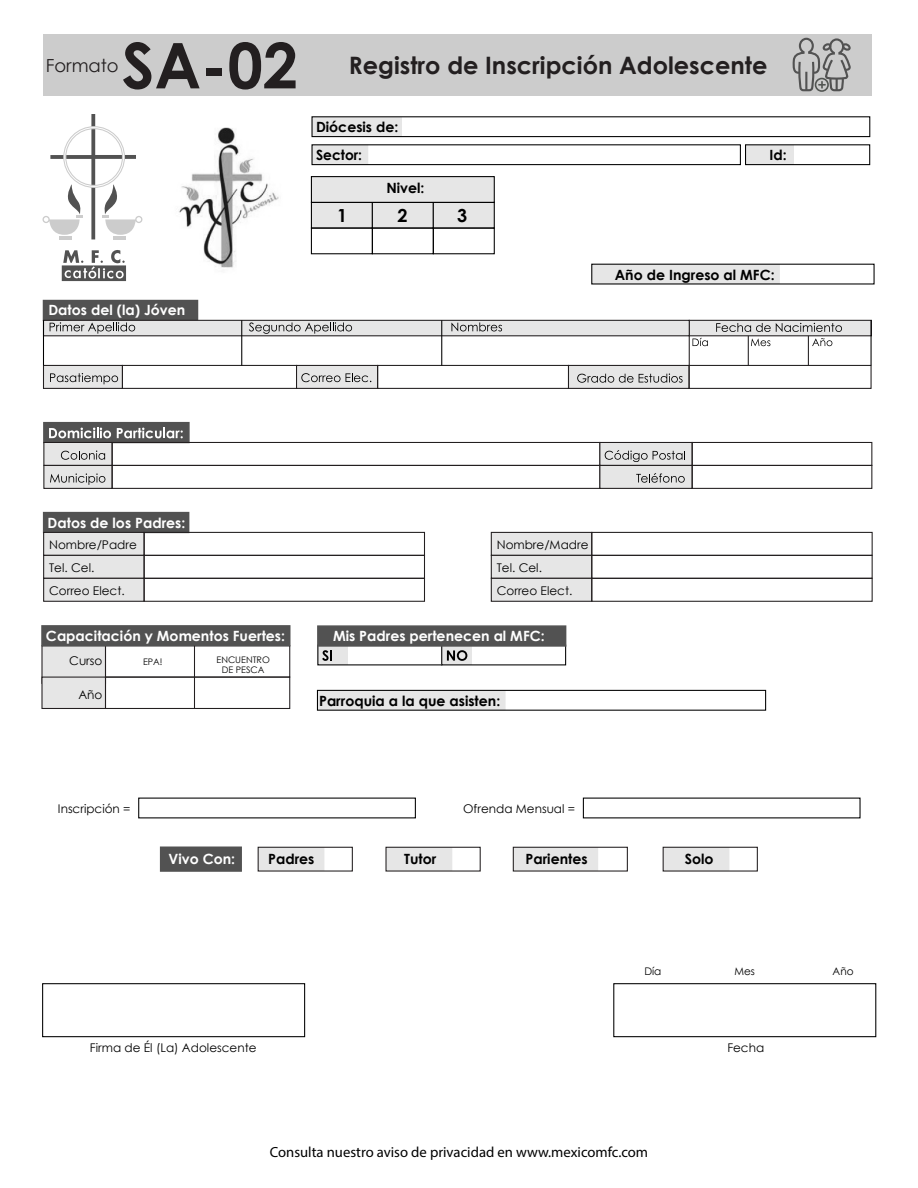
<style>
.page{position:relative;width:918px;height:1188px;background:#fff}
.page>*{position:absolute;margin:0;border:0;box-sizing:border-box;transform-origin:0 0}
.t1{font:700 63px "Century Gothic";color:#231f20}
.t2{font:700 24px "Century Gothic";color:#231f20}
.t3{font:18px "Century Gothic";color:#231f20}
.t4{font:700 18px "Century Gothic";color:#000}
.t5{font:14.7px "Myriad Pro";color:#000}
.t6{font:700 14.1px "Century Gothic";color:#fff}
.t7{font:700 14.1px/28px "Century Gothic";color:#000}
.t8{font:12px/23px "Century Gothic";color:#000}
.t9{font:10.5px "Century Gothic";color:#000}
.t10{font:9px/10.5px "Century Gothic";color:#000;text-align:center}
</style>
<div class="page">
<div style="left:44px;top:34px;width:828px;height:61px;background:#ccc"></div>
<hr style="left:59px;top:236px;width:13px;height:4px;background:#ccc">
<hr style="left:113px;top:236px;width:13px;height:4px;background:#ccc">
<svg style="left:42px;top:114px;width:100px;height:125px"></svg>
<svg style="left:62px;top:250px;width:64px;height:31px"></svg>
<img style="left:179px;top:127px;width:100px;height:141px">
<div style="left:312px;top:117px;width:90px;height:20px;background:#e6e6e6"></div>
<div style="left:311px;top:116px;width:559px;height:21px;border:1px solid #000"></div>
<div style="left:312px;top:145px;width:56px;height:20px;background:#e6e6e6"></div>
<div style="left:311px;top:144px;width:430px;height:21px;border:1px solid #000"></div>
<div style="left:592px;top:264px;width:188px;height:20px;background:#e6e6e6"></div>
<div style="left:311px;top:202px;width:61px;height:25px;background:#e6e6e6"></div>
<div style="left:372px;top:202px;width:61px;height:25px;background:#e6e6e6"></div>
<div style="left:433px;top:202px;width:61px;height:25px;background:#e6e6e6"></div>
<div style="left:433px;top:202px;width:62px;height:27px;border:1px solid #000"></div>
<div style="left:311px;top:228px;width:62px;height:26px;border:1px solid #000"></div>
<div style="left:372px;top:228px;width:62px;height:26px;border:1px solid #000"></div>
<div style="left:433px;top:228px;width:62px;height:26px;border:1px solid #000"></div>
<div style="left:311px;top:177px;width:183px;height:25px;background:#e6e6e6"></div>
<div style="left:311px;top:176px;width:184px;height:27px;border:1px solid #000"></div>
<div style="left:746px;top:145px;width:48px;height:20px;background:#e6e6e6"></div>
<div style="left:745px;top:144px;width:125px;height:21px;border:1px solid #000"></div>
<div style="left:43px;top:300px;width:155px;height:21px;background:#525252;border:2px solid #525252"></div>
<hr style="left:689px;top:320px;width:1px;height:45px;background:#231f20">
<div style="left:689px;top:320px;width:183px;height:16px;background:#e6e6e6;border:1px solid #231f20"></div>
<svg style="left:693px;top:338px;width:15px;height:8px"></svg>
<svg style="left:716px;top:323px;width:126px;height:42px"></svg>
<div style="left:43px;top:320px;width:647px;height:16px;background:#e6e6e6;border:1px solid #231f20"></div>
<div style="left:43px;top:365px;width:80px;height:24px;background:#e6e6e6;border:1px solid #231f20"></div>
<div style="left:122px;top:365px;width:175px;height:24px;border:1px solid #231f20"></div>
<svg style="left:50px;top:322px;width:85px;height:12px"></svg>
<div style="left:296px;top:365px;width:82px;height:24px;background:#e6e6e6;border:1px solid #231f20"></div>
<div style="left:377px;top:365px;width:192px;height:24px;border:1px solid #231f20"></div>
<div style="left:568px;top:365px;width:122px;height:24px;background:#e6e6e6;border:1px solid #231f20"></div>
<div style="left:689px;top:365px;width:183px;height:24px;border:1px solid #231f20"></div>
<svg style="left:577px;top:374px;width:106px;height:9px"></svg>
<svg style="left:50px;top:373px;width:68px;height:11px"></svg>
<svg style="left:301px;top:373px;width:70px;height:9px"></svg>
<svg style="left:249px;top:322px;width:103px;height:12px"></svg>
<svg style="left:451px;top:322px;width:51px;height:9px"></svg>
<hr style="left:241px;top:320px;width:1px;height:45px;background:#000">
<hr style="left:43px;top:320px;width:1px;height:45px;background:#000">
<hr style="left:871px;top:320px;width:1px;height:45px;background:#000">
<hr style="left:441px;top:320px;width:1px;height:45px;background:#000">
<div style="left:43px;top:512px;width:146px;height:21px;background:#525252"></div>
<div style="left:43px;top:532px;width:102px;height:24px;background:#e6e6e6;border:1px solid #231f20"></div>
<div style="left:144px;top:532px;width:281px;height:24px;border:1px solid #231f20"></div>
<div style="left:43px;top:555px;width:102px;height:24px;background:#e6e6e6;border:1px solid #231f20"></div>
<div style="left:144px;top:555px;width:281px;height:24px;border:1px solid #231f20"></div>
<div style="left:43px;top:578px;width:102px;height:24px;background:#e6e6e6;border:1px solid #231f20"></div>
<div style="left:144px;top:578px;width:281px;height:24px;border:1px solid #231f20"></div>
<div style="left:491px;top:532px;width:101px;height:24px;background:#e6e6e6;border:1px solid #231f20"></div>
<div style="left:591px;top:532px;width:282px;height:24px;border:1px solid #231f20"></div>
<div style="left:491px;top:555px;width:101px;height:24px;background:#e6e6e6;border:1px solid #231f20"></div>
<div style="left:591px;top:555px;width:282px;height:24px;border:1px solid #231f20"></div>
<div style="left:491px;top:578px;width:101px;height:24px;background:#e6e6e6;border:1px solid #231f20"></div>
<div style="left:591px;top:578px;width:282px;height:24px;border:1px solid #231f20"></div>
<div style="left:43px;top:422px;width:147px;height:21px;background:#525252"></div>
<svg style="left:49px;top:428px;width:62px;height:10px"></svg>
<svg style="left:117px;top:428px;width:66px;height:10px"></svg>
<div style="left:43px;top:442px;width:70px;height:24px;background:#e6e6e6;border:1px solid #231f20"></div>
<div style="left:112px;top:442px;width:488px;height:24px;border:1px solid #231f20"></div>
<svg style="left:61px;top:451px;width:44px;height:9px"></svg>
<div style="left:599px;top:442px;width:94px;height:24px;background:#e6e6e6;border:1px solid #231f20"></div>
<div style="left:692px;top:442px;width:180px;height:24px;border:1px solid #231f20"></div>
<svg style="left:605px;top:450px;width:80px;height:12px"></svg>
<div style="left:43px;top:465px;width:70px;height:24px;background:#e6e6e6;border:1px solid #231f20"></div>
<div style="left:112px;top:465px;width:488px;height:24px;border:1px solid #231f20"></div>
<svg style="left:50px;top:474px;width:55px;height:11px"></svg>
<div style="left:599px;top:465px;width:94px;height:24px;background:#e6e6e6;border:1px solid #231f20"></div>
<div style="left:692px;top:465px;width:180px;height:24px;border:1px solid #231f20"></div>
<svg style="left:636px;top:473px;width:49px;height:10px"></svg>
<div style="left:318px;top:645px;width:30px;height:20px;background:#e6e6e6"></div>
<svg style="left:322px;top:650px;width:10px;height:11px"></svg>
<div style="left:442px;top:645px;width:30px;height:20px;background:#e6e6e6"></div>
<svg style="left:447px;top:650px;width:20px;height:11px"></svg>
<div style="left:317px;top:625px;width:249px;height:22px;background:#525252;border:2px solid #525252"></div>
<div style="left:317px;top:690px;width:189px;height:20px;background:#e6e6e6"></div>
<div style="left:317px;top:690px;width:449px;height:21px;border:1px solid #000"></div>
<div style="left:258px;top:847px;width:66px;height:24px;background:#e6e6e6"></div>
<div style="left:258px;top:847px;width:95px;height:25px;border:1px solid #231f20"></div>
<div style="left:160px;top:847px;width:82px;height:25px;background:#525252;border:2px solid #525252"></div>
<div style="left:386px;top:847px;width:66px;height:24px;background:#e6e6e6"></div>
<div style="left:385px;top:847px;width:96px;height:25px;border:1px solid #231f20"></div>
<div style="left:663px;top:847px;width:66px;height:24px;background:#e6e6e6"></div>
<div style="left:663px;top:847px;width:95px;height:25px;border:1px solid #231f20"></div>
<div style="left:513px;top:847px;width:85px;height:24px;background:#e6e6e6"></div>
<div style="left:513px;top:847px;width:115px;height:25px;border:1px solid #231f20"></div>
<div style="left:42px;top:983px;width:263px;height:54px;border:1px solid #000"></div>
<div style="left:613px;top:983px;width:263px;height:54px;border:1px solid #000"></div>
<div style="left:41px;top:645px;width:65px;height:39px;background:#e6e6e6"></div>
<div style="left:41px;top:677px;width:65px;height:32px;background:#e6e6e6;border:1px solid #231f20"></div>
<div style="left:105px;top:677px;width:185px;height:32px;border:1px solid #231f20"></div>
<div style="left:41px;top:625px;width:250px;height:21px;background:#525252;border:2px solid #525252"></div>
<hr style="left:194px;top:646px;width:1px;height:62px;background:#231f20">
<svg style="left:793px;top:37px;width:58px;height:55px"></svg>
<h1 class="t1" style="left:122px;top:18px;width:178px">SA-02</h1>
<h3 class="t3" style="left:46px;top:53px;width:75px">Formato</h3>
<p class="t6" style="left:48px;top:299px;width:138px">Datos del (la) Jóven</p>
<h2 class="t2" style="left:349px;top:47px;width:420px">Registro de Inscripción Adolescente</h2>
<p class="t7" style="left:316px;top:113px;width:84px">Diócesis de:<br>Sector:</p>
<p class="t7" style="left:386px;top:174px;width:40px">Nivel:</p>
<h3 class="t4" style="left:337px;top:202px;width:12px">1</h3>
<h3 class="t4" style="left:398px;top:202px;width:12px">2</h3>
<h3 class="t4" style="left:457px;top:202px;width:12px">3</h3>
<p class="t7" style="left:770px;top:140px;width:19px">Id:</p>
<p class="t7" style="left:615px;top:260px;width:161px">Año de Ingreso al MFC:</p>
<p class="t6" style="left:48px;top:512px;width:139px">Datos de los Padres:</p>
<p class="t8" style="left:49px;top:533px;width:89px">Nombre/Padre<br>Tel. Cel.<br>Correo Elect.</p>
<p class="t8" style="left:497px;top:533px;width:93px">Nombre/Madre<br>Tel. Cel.<br>Correo Elect.</p>
<p class="t6" style="left:333px;top:625px;width:213px">Mis Padres pertenecen al MFC:</p>
<p class="t6" style="left:46px;top:626px;width:241px">Capacitación y Momentos Fuertes:</p>
<p class="t8" style="left:69px;top:649px;width:35px">Curso</p>
<p class="t8" style="left:78px;top:683px;width:26px">Año</p>
<p class="t10" style="left:143px;top:656px;width:21px">EPA!</p>
<p class="t10" style="left:217px;top:654px;width:55px">ENCUENTRO<br>DE PESCA</p>
<p class="t7" style="left:319px;top:686px;width:183px">Parroquia a la que asisten:</p>
<p class="t8" style="left:58px;top:797px;width:74px">Inscripción =</p>
<p class="t8" style="left:463px;top:797px;width:113px">Ofrenda Mensual =</p>
<p class="t6" style="left:169px;top:848px;width:68px">Vivo Con:</p>
<p class="t7" style="left:268px;top:844px;width:48px">Padres</p>
<p class="t7" style="left:404px;top:844px;width:34px">Tutor</p>
<p class="t7" style="left:526px;top:844px;width:64px">Parientes</p>
<p class="t7" style="left:685px;top:844px;width:30px">Solo</p>
<p class="t9" style="left:644px;top:964px;width:19px">Día</p>
<p class="t9" style="left:735px;top:964px;width:22px">Mes</p>
<p class="t9" style="left:833px;top:964px;width:23px">Año</p>
<p class="t8" style="left:90px;top:1036px;width:168px">Firma de Él (La) Adolescente</p>
<p class="t8" style="left:727px;top:1036px;width:38px">Fecha</p>
<p class="t5" style="left:270px;top:1143px;width:380px">Consulta nuestro aviso de privacidad en www.mexicomfc.com</p>
</div>
